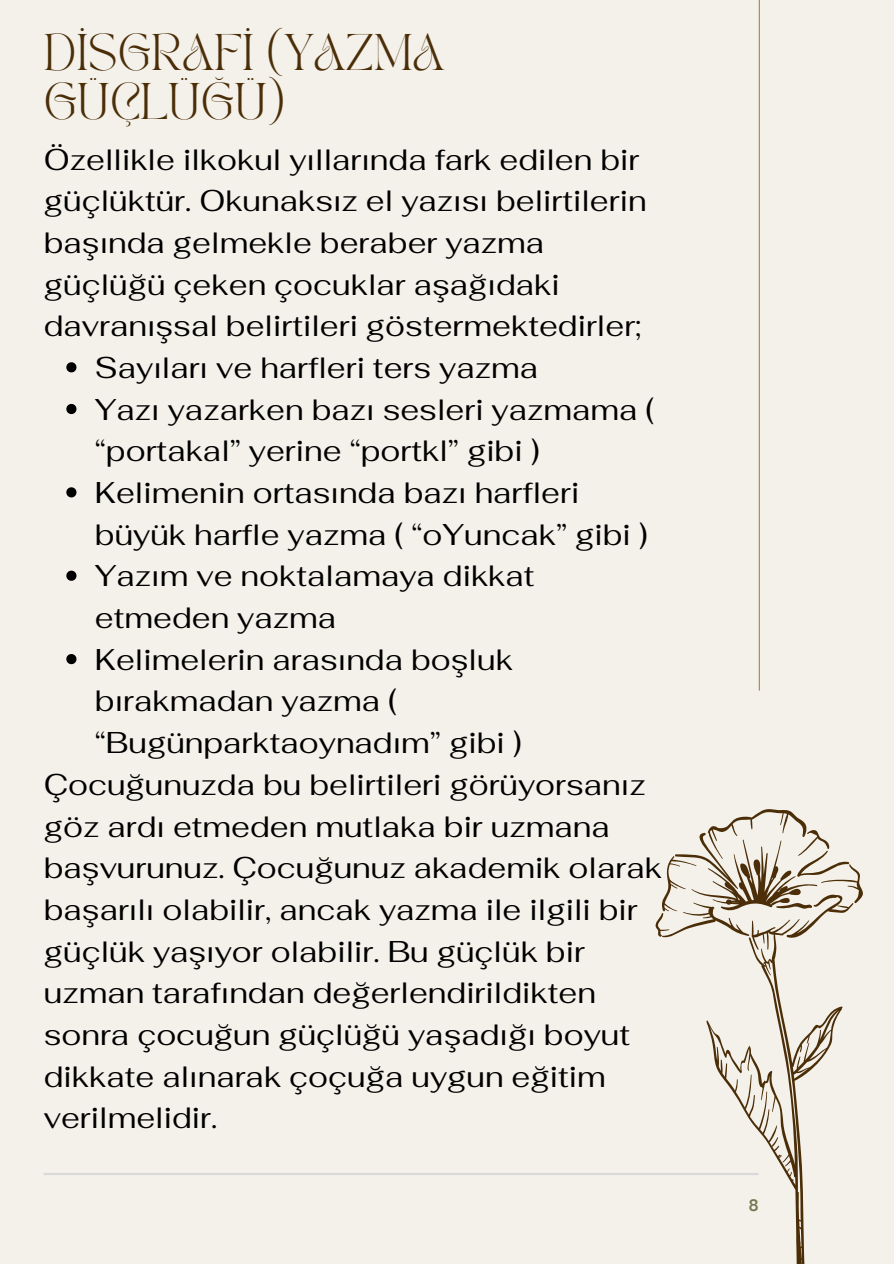
<style>
.page{position:relative;width:894px;height:1264px;background:#fff}
.page>*{position:absolute;margin:0;border:0;box-sizing:border-box;transform-origin:0 0}
.t1{font:36px/49.5px "TAN PEARL Regular";color:#4b2e08}
.t2{font:30px/41.7px "Fahkwang";color:#000}
.t3{font:700 16.5px "DM Sans";color:#777854}
</style>
<div class="page">
<div style="left:0;top:0;width:893px;height:1263px;background:#f4f1ea"></div>
<svg style="left:66px;top:362px;width:10px;height:10px"></svg>
<svg style="left:66px;top:404px;width:10px;height:10px"></svg>
<svg style="left:66px;top:487px;width:10px;height:10px"></svg>
<svg style="left:66px;top:570px;width:10px;height:11px"></svg>
<svg style="left:66px;top:654px;width:10px;height:10px"></svg>
<hr style="left:758px;top:0;width:1px;height:690px;background:#ad833b">
<svg style="left:655px;top:809px;width:207px;height:454px"></svg>
<hr style="left:44px;top:1172px;width:713px;height:3px;background:#d9d9d9">
<p class="t1" style="left:44px;top:31px;width:402px">DİSGRAFİ (YAZMA<br>GÜÇLÜĞÜ)</p>
<p class="t2" style="left:44px;top:138px;width:604px">Özellikle ilkokul yıllarında fark edilen bir güçlüktür. Okunaksız el yazısı belirtilerin başında gelmekle beraber yazma güçlüğü çeken çocuklar aşağıdaki davranışsal belirtileri göstermektedirler;</p>
<p class="t2" style="left:95px;top:346px;width:444px">Sayıları ve harfleri ters yazma</p>
<p class="t2" style="left:95px;top:388px;width:561px">Yazı yazarken bazı sesleri yazmama ( “portakal” yerine “portkl” gibi )</p>
<p class="t2" style="left:95px;top:471px;width:554px">Kelimenin ortasında bazı harfleri büyük harfle yazma ( “oYuncak” gibi )</p>
<p class="t2" style="left:95px;top:555px;width:441px">Yazım ve noktalamaya dikkat etmeden yazma</p>
<p class="t2" style="left:95px;top:638px;width:428px">Kelimelerin arasında boşluk bırakmadan yazma ( “Bugünparktaoynadım” gibi )</p>
<p class="t2" style="left:44px;top:763px;width:619px">Çocuğunuzda bu belirtileri görüyorsanız göz ardı etmeden mutlaka bir uzmana başvurunuz. Çocuğunuz akademik olarak başarılı olabilir, ancak yazma ile ilgili bir güçlük yaşıyor olabilir. Bu güçlük bir uzman tarafından değerlendirildikten sonra çocuğun güçlüğü yaşadığı boyut dikkate alınarak çoçuğa uygun eğitim verilmelidir.</p>
<p class="t3" style="left:748px;top:1194px;width:12px">8</p>
</div>
